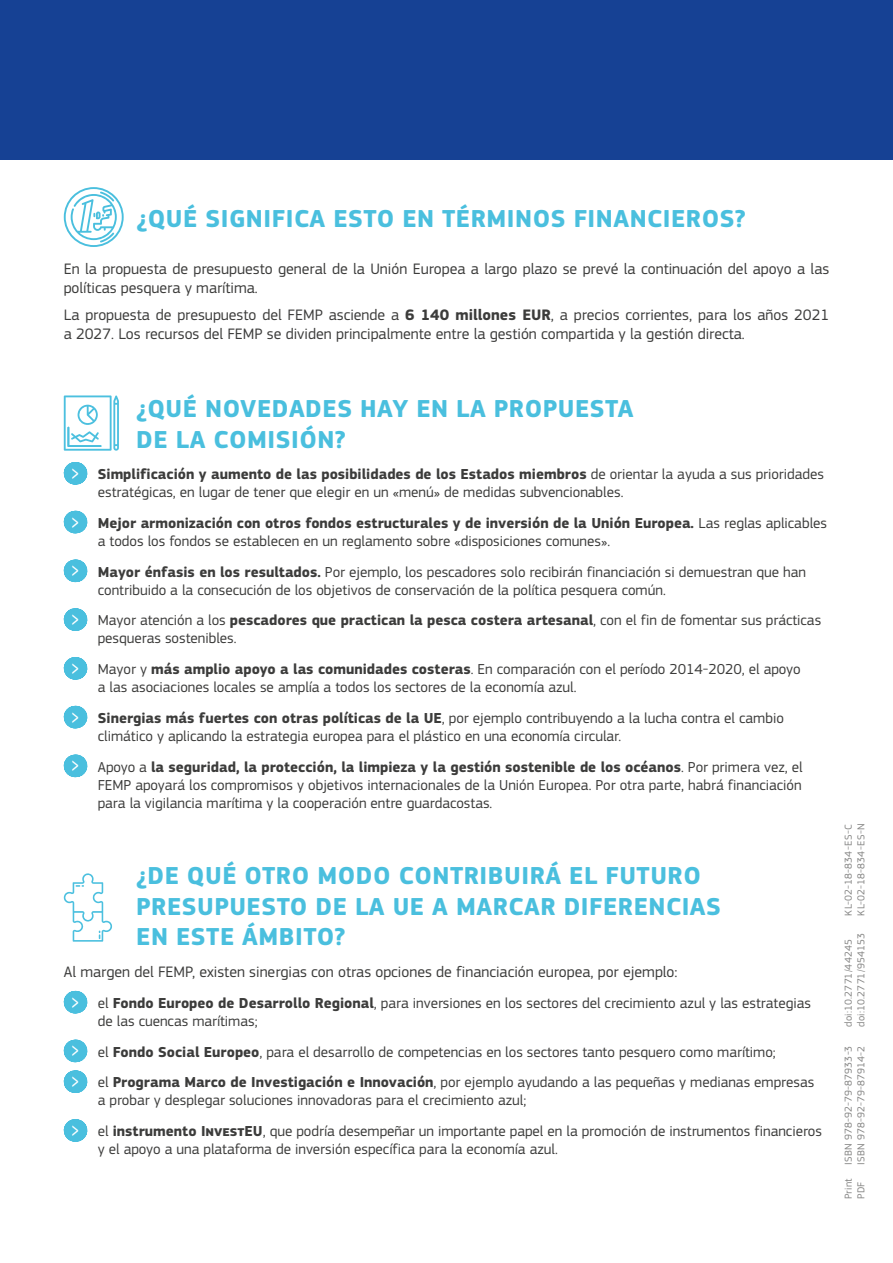
<style>
.page{position:relative;width:893px;height:1263px;background:#fff}
.page>*{position:absolute;margin:0;border:0;box-sizing:border-box;transform-origin:0 0}
.title_2{font:700 25.5px/30.6px "EC Square Sans Pro";letter-spacing:.02em;color:#4abfde}
.body{font:15.75px/18.9px "EC Square Sans Pro";color:#3c3c3b}
.t1{font:15px/18px "EC Square Sans Pro";color:#3c3c3b}
.t2{font:10.5px "EC Square Sans Pro";letter-spacing:.025em;color:#858584}
.s1{font-weight:700}
.s2{font-size:22.5px;color:#fff}
</style>
<div class="page">
<div style="left:0;top:0;width:893px;height:160px;background:#164194"></div>
<svg style="left:75px;top:991px;width:1px;height:22px"></svg>
<svg style="left:75px;top:1040px;width:1px;height:22px"></svg>
<svg style="left:75px;top:1070px;width:1px;height:23px"></svg>
<svg style="left:75px;top:1119px;width:1px;height:23px"></svg>
<svg style="left:75px;top:462px;width:1px;height:22px"></svg>
<svg style="left:75px;top:511px;width:1px;height:22px"></svg>
<svg style="left:75px;top:560px;width:1px;height:22px"></svg>
<svg style="left:75px;top:608px;width:1px;height:23px"></svg>
<svg style="left:75px;top:657px;width:1px;height:23px"></svg>
<svg style="left:75px;top:706px;width:1px;height:22px"></svg>
<svg style="left:75px;top:755px;width:1px;height:22px"></svg>
<svg style="left:64px;top:873px;width:48px;height:69px"></svg>
<svg style="left:64px;top:395px;width:55px;height:56px"></svg>
<svg style="left:64px;top:187px;width:60px;height:60px"></svg>
<p class="title_2" style="left:136px;top:204px;width:611px">¿QUÉ SIGNIFICA ESTO EN TÉRMINOS FINANCIEROS?</p>
<p class="body" style="left:64px;top:259px;width:767px">En la propuesta de presupuesto general de la Unión Europea a largo plazo se prevé la continuación del apoyo a las políticas pesquera y marítima.</p>
<p class="body" style="left:64px;top:306px;width:767px">La propuesta de presupuesto del FEMP asciende a <span class="s1">6 140 millones EUR</span>, a precios corrientes, para los años 2021 a 2027. Los recursos del FEMP se dividen principalmente entre la gestión compartida y la gestión directa.</p>
<p class="title_2" style="left:136px;top:394px;width:499px">¿QUÉ NOVEDADES HAY EN LA PROPUESTA<br>DE LA COMISIÓN?</p>
<p class="t1" style="left:98px;top:465px;width:728px;text-indent:-27px"><span class="s2">&gt;</span> <span class="s1">Simplificación y aumento de las posibilidades de los Estados miembros</span> de orientar la ayuda a sus prioridades estratégicas, en lugar de tener que elegir en un «menú» de medidas subvencionables.</p>
<p class="t1" style="left:98px;top:514px;width:731px;text-indent:-27px"><span class="s2">&gt;</span> <span class="s1">Mejor armonización con otros fondos estructurales y de inversión de la Unión Europea.</span> Las reglas aplicables a todos los fondos se establecen en un reglamento sobre «disposiciones comunes».</p>
<p class="t1" style="left:98px;top:563px;width:710px;text-indent:-27px"><span class="s2">&gt;</span> <span class="s1">Mayor énfasis en los resultados.</span> Por ejemplo, los pescadores solo recibirán financiación si demuestran que han contribuido a la consecución de los objetivos de conservación de la política pesquera común.</p>
<p class="t1" style="left:98px;top:611px;width:725px;text-indent:-27px"><span class="s2">&gt;</span> Mayor atención a los <span class="s1">pescadores que practican la pesca costera artesanal</span>, con el fin de fomentar sus prácticas pesqueras sostenibles.</p>
<p class="t1" style="left:98px;top:660px;width:704px;text-indent:-27px"><span class="s2">&gt;</span> Mayor y <span class="s1">más amplio apoyo a las comunidades costeras</span>. En comparación con el período 2014-2020, el apoyo a las asociaciones locales se amplía a todos los sectores de la economía azul.</p>
<p class="t1" style="left:98px;top:709px;width:688px;text-indent:-27px"><span class="s2">&gt;</span> <span class="s1">Sinergias más fuertes con otras políticas de la UE</span>, por ejemplo contribuyendo a la lucha contra el cambio climático y aplicando la estrategia europea para el plástico en una economía circular.</p>
<p class="t1" style="left:98px;top:758px;width:706px;text-align:justify;text-indent:-27px"><span class="s2">&gt;</span> Apoyo a <span class="s1">la seguridad, la protección, la limpieza y la gestión sostenible de los océanos</span>. Por primera vez, el FEMP apoyará los compromisos y objetivos internacionales de la Unión Europea. Por otra parte, habrá financiación para la vigilancia marítima y la cooperación entre guardacostas.</p>
<p class="title_2" style="left:136px;top:861px;width:586px">¿DE QUÉ OTRO MODO CONTRIBUIRÁ EL FUTURO<br>PRESUPUESTO DE LA UE A MARCAR DIFERENCIAS<br>EN ESTE ÁMBITO?</p>
<p class="body" style="left:64px;top:962px;width:615px">Al margen del FEMP, existen sinergias con otras opciones de financiación europea, por ejemplo:</p>
<p class="t1" style="left:98px;top:994px;width:715px;text-indent:-27px"><span class="s2">&gt;</span> el <span class="s1">Fondo Europeo de Desarrollo Regional</span>, para inversiones en los sectores del crecimiento azul y las estrategias de las cuencas marítimas;</p>
<p class="t1" style="left:71px;top:1043px;width:706px"><span class="s2">&gt;</span> el <span class="s1">Fondo Social Europeo</span>, para el desarrollo de competencias en los sectores tanto pesquero como marítimo;</p>
<p class="t1" style="left:98px;top:1073px;width:718px;text-indent:-27px"><span class="s2">&gt;</span> el <span class="s1">Programa Marco de Investigación e Innovación</span>, por ejemplo ayudando a las pequeñas y medianas empresas a probar y desplegar soluciones innovadoras para el crecimiento azul;</p>
<p class="t1" style="left:98px;top:1122px;width:726px;text-indent:-27px"><span class="s2">&gt;</span> el <span class="s1">instrumento InvestEU</span>, que podría desempeñar un importante papel en la promoción de instrumentos financieros y el apoyo a una plataforma de inversión específica para la economía azul.</p>
<p class="t2" style="left:855px;top:916px;width:94px;rotate:-90deg">KL-02-18-834-ES-N</p>
<p class="t2" style="left:842px;top:916px;width:93px;rotate:-90deg">KL-02-18-834-ES-C</p>
<p class="t2" style="left:855px;top:1027px;width:95px;rotate:-90deg">doi:10.2771/954153</p>
<p class="t2" style="left:842px;top:1027px;width:89px;rotate:-90deg">doi:10.2771/44245</p>
<p class="t2" style="left:842px;top:1165px;width:120px;rotate:-90deg">ISBN 978-92-79-87933-3</p>
<p class="t2" style="left:855px;top:1165px;width:120px;rotate:-90deg">ISBN 978-92-79-87914-2</p>
<p class="t2" style="left:842px;top:1199px;width:22px;rotate:-90deg">Print</p>
<p class="t2" style="left:855px;top:1199px;width:19px;rotate:-90deg">PDF</p>
</div>
